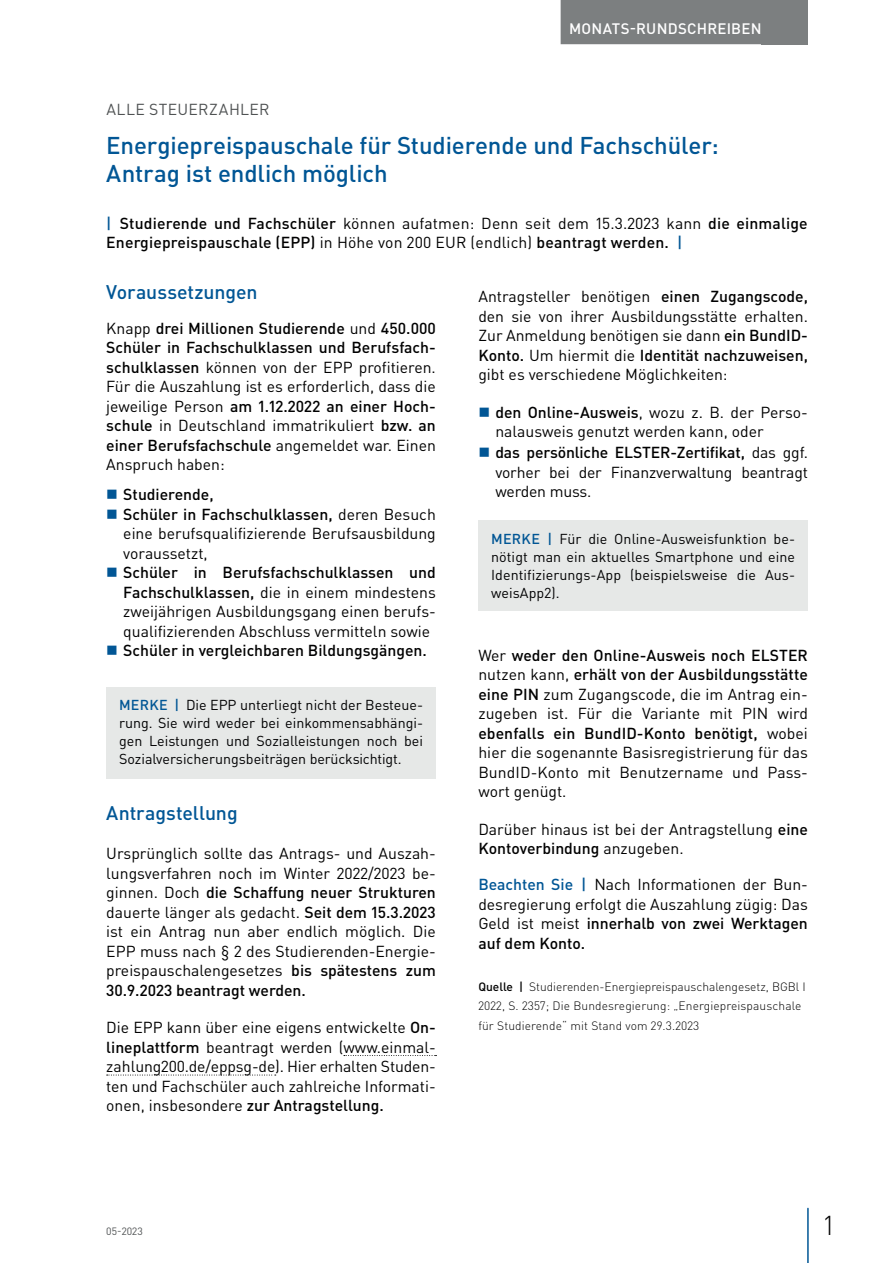
<style>
.page{position:relative;width:893px;height:1263px;background:#fff}
.page>*{position:absolute;margin:0;border:0;box-sizing:border-box;transform-origin:0 0}
.t1{font:300 27px "DIN Pro";color:#000001}
.t2{font:500 24px/28.5px "DIN Pro";letter-spacing:-.005em;color:#015695}
.t3{font:500 19.5px "DIN Pro";letter-spacing:-.005em;color:#015695}
.t4{font:15.75px/19.5px "DIN Pro";color:#000001;text-align:justify}
.t5{font:500 15.75px/19.5px "DIN Pro";color:#000001}
.t6{font:15.75px "DIN Pro";letter-spacing:.025em;color:#4f5253}
.t7{font:500 15px "DIN Pro";letter-spacing:.015em;color:#fff}
.t8{font:14.25px/18px "DIN Pro";color:#000001;text-align:justify}
.t9{font:300 12px/19.5px "DIN Pro";letter-spacing:.01em;color:#000001}
.t10{font:10.5px "DIN Pro";color:#4f5253}
.s1{color:#015695}
.s2{font-weight:400}
.s3{font-weight:500}
.s4{font-weight:500;color:#015695}
</style>
<div class="page">
<div style="left:762px;top:0;width:46px;height:44px;background:#7c7f80"></div>
<hr style="left:807px;top:1208px;width:2px;height:55px;background:#015695">
<div style="left:561px;top:0;width:209px;height:44px;background:#7c7f80"></div>
<svg style="left:344px;top:1055px;width:92px;height:1px"></svg>
<svg style="left:107px;top:1075px;width:169px;height:1px"></svg>
<div style="left:106px;top:687px;width:330px;height:91px;background:#e6e8e7"></div>
<div style="left:478px;top:520px;width:330px;height:91px;background:#e6e8e7"></div>
<p class="t7" style="left:569px;top:18px;width:194px">MONATS-RUNDSCHREIBEN</p>
<p class="t6" style="left:106px;top:98px;width:165px">ALLE STEUERZAHLER</p>
<h2 class="t2" style="left:106px;top:130px;width:614px">Energiepreispauschale für Studierende und Fachschüler:<br>Antrag ist endlich möglich</h2>
<p class="t5" style="left:106px;top:213px;width:703px"><span class="s1">|</span> Studierende und Fachschüler <span class="s2">können aufatmen: Denn seit dem 15.3.2023 kann</span> die einmalige<br>Energiepreispauschale (EPP) <span class="s2">in Höhe von 200 EUR (endlich)</span> beantragt werden. <span class="s1">|</span></p>
<p class="t3" style="left:106px;top:279px;width:153px">Voraussetzungen</p>
<p class="t4" style="left:106px;top:318px;width:331px">Knapp <span class="s3">drei Millionen Studierende</span> und <span class="s3">450.000<br>Schüler in Fachschulklassen und Berufsfach&shy;schulklassen</span> können von der EPP profitieren.<br>Für die Auszahlung ist es erforderlich, dass die jeweilige Person <span class="s3">am 1.12.2022 an einer Hoch&shy;schule</span> in Deutschland immatrikuliert <span class="s3">bzw. an einer Berufsfachschule</span> angemeldet war. Einen Anspruch haben:</p>
<p class="t4" style="left:123px;top:484px;width:314px;text-align:left"><span class="s3">Studierende,<br>Schüler in Fachschulklassen,</span> deren Besuch eine berufsqualifizierende Berufsausbildung voraussetzt,</p>
<p class="t4" style="left:123px;top:562px;width:314px"><span class="s3">Schüler in Berufsfachschulklassen und Fachschulklassen,</span> die in einem mindestens zweijährigen Ausbildungsgang einen berufs&shy;qualifizierenden Abschluss vermitteln sowie</p>
<p class="t5" style="left:123px;top:640px;width:305px">Schüler in vergleichbaren Bildungsgängen.</p>
<p class="t8" style="left:119px;top:696px;width:306px"><span class="s4">MERKE |</span> Die EPP unterliegt nicht der Besteue&shy;rung. Sie wird weder bei einkommensabhängi&shy;gen Leistungen und Sozialleistungen noch bei Sozialversicherungsbeiträgen berücksichtigt.</p>
<p class="t3" style="left:106px;top:800px;width:133px">Antragstellung</p>
<p class="t4" style="left:106px;top:843px;width:331px">Ursprünglich sollte das Antrags- und Auszah&shy;lungsverfahren noch im Winter 2022/2023 be&shy;ginnen. Doch <span class="s3">die Schaffung neuer Strukturen </span>dauerte länger als gedacht. <span class="s3">Seit dem 15.3.2023 </span>ist ein Antrag nun aber endlich möglich. Die EPP muss nach § 2 des Studierenden-Energie&shy;preispauschalengesetzes <span class="s3">bis spätestens zum 30.9.2023 beantragt werden.</span></p>
<p class="t4" style="left:106px;top:1017px;width:331px">Die EPP kann über eine eigens entwickelte <span class="s3">On&shy;lineplattform</span> beantragt werden (www.einmal&shy;zahlung200.de/eppsg-de). Hier erhalten Studen&shy;ten und Fachschüler auch zahlreiche Informati&shy;onen, insbesondere <span class="s3">zur Antragstellung.</span></p>
<p class="t4" style="left:478px;top:286px;width:331px">Antragsteller benötigen <span class="s3">einen Zugangscode, </span>den sie von ihrer Ausbildungsstätte erhalten.<br>Zur Anmeldung benötigen sie dann <span class="s3">ein BundID-Konto.</span> Um hiermit die <span class="s3">Identität nachzuweisen, </span>gibt es verschiedene Möglichkeiten:</p>
<p class="t4" style="left:495px;top:402px;width:314px"><span class="s3">den Online-Ausweis</span>, wozu z. B. der Perso&shy;nalausweis genutzt werden kann, oder</p>
<p class="t4" style="left:495px;top:442px;width:314px"><span class="s3">das persönliche ELSTER-Zertifikat,</span> das ggf. vorher bei der Finanzverwaltung beantragt werden muss.</p>
<p class="t8" style="left:491px;top:529px;width:306px"><span class="s4">MERKE |</span> Für die Online-Ausweisfunktion be&shy;nötigt man ein aktuelles Smartphone und eine Identifizierungs-App (beispielsweise die Aus&shy;weisApp2).</p>
<p class="t4" style="left:478px;top:645px;width:331px">Wer <span class="s3">weder den Online-Ausweis noch ELSTER </span>nutzen kann, <span class="s3">erhält von der Ausbildungsstätte eine PIN</span> zum Zugangscode, die im Antrag ein&shy;zugeben ist. Für die Variante mit PIN wird <span class="s3">ebenfalls ein BundID-Konto benötigt,</span> wobei hier die sogenannte Basisregistrierung für das BundID-Konto mit Benutzername und Pass&shy;wort genügt.</p>
<p class="t4" style="left:478px;top:819px;width:331px">Darüber hinaus ist bei der Antragstellung <span class="s3">eine<br>Kontoverbindung</span> anzugeben.</p>
<p class="t4" style="left:478px;top:874px;width:331px"><span class="s4">Beachten Sie |</span> Nach Informationen der Bun&shy;desregierung erfolgt die Auszahlung zügig: Das Geld ist meist <span class="s3">innerhalb von zwei Werktagen auf dem Konto.</span></p>
<p class="t9" style="left:478px;top:976px;width:329px"><span class="s3">Quelle |</span> Studierenden-Energiepreispauschalengesetz, BGBl I<br>2022, S. 2357; Die Bundesregierung: „Energiepreispauschale für Studierende“ mit Stand vom 29.3.2023</p>
<p class="t10" style="left:106px;top:1224px;width:38px">05-2023</p>
<h1 class="t1" style="left:824px;top:1207px;width:11px">1</h1>
</div>
